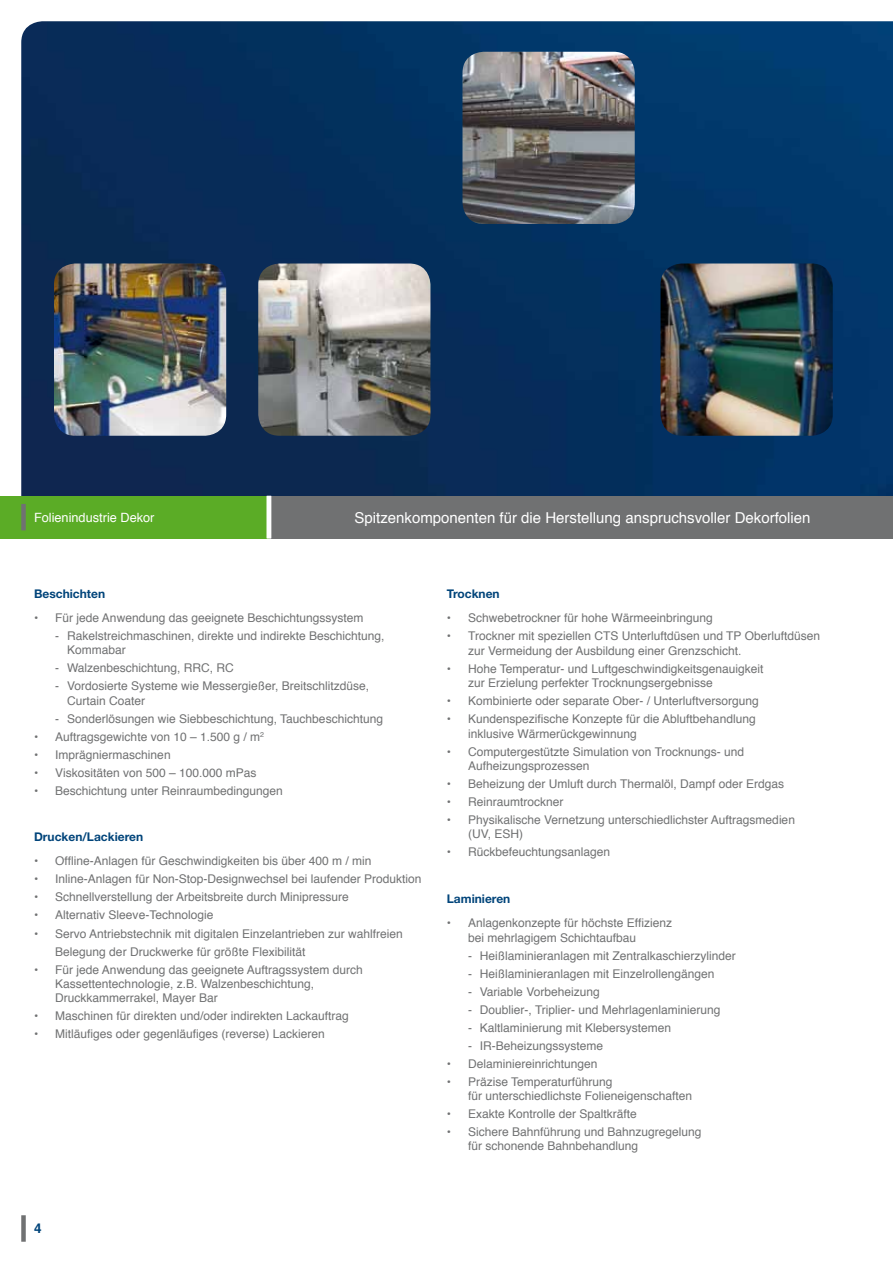
<style>
.page{position:relative;width:893px;height:1263px;background:#fff}
.page>*{position:absolute;margin:0;border:0;box-sizing:border-box;transform-origin:0 0}
.t1{font:15px "Helvetica";color:#fff}
.t2{font:700 13.5px "Helvetica";color:#00447a}
.t3{font:12.75px "Helvetica";color:#fff}
.t4{font:12px/14.4px "Helvetica";color:#707172}
.t5{font:700 12px "Helvetica Neue LT Std";color:#00447a}
</style>
<div class="page">
<div style="left:21px;top:1215px;width:5px;height:27px;background:#707172"></div>
<img style="left:21px;top:21px;width:872px;height:475px">
<div style="left:0;top:496px;width:893px;height:42px;background:#707172"></div>
<div style="left:0;top:496px;width:269px;height:42px;background:#5bac26"></div>
<div style="left:21px;top:504px;width:5px;height:26px;background:#707172"></div>
<img style="left:660px;top:263px;width:173px;height:173px">
<img style="left:462px;top:52px;width:173px;height:172px">
<img style="left:54px;top:263px;width:172px;height:173px">
<img style="left:258px;top:263px;width:172px;height:173px">
<hr style="left:267px;top:496px;width:4px;height:42px;background:#fff">
<p class="t3" style="left:34px;top:507px;width:122px">Folienindustrie Dekor</p>
<p class="t1" style="left:354px;top:506px;width:458px">Spitzenkomponenten für die Herstellung anspruchsvoller Dekorfolien</p>
<p class="t5" style="left:34px;top:586px;width:73px">Beschichten</p>
<p class="t4" style="left:34px;top:611px;width:331px">• Für jede Anwendung das geeignete Beschichtungssystem</p>
<p class="t4" style="left:67px;top:629px;width:319px;text-indent:-12px">- Rakelstreichmaschinen, direkte und indirekte Beschichtung,<br>Kommabar</p>
<p class="t4" style="left:55px;top:661px;width:180px">- Walzenbeschichtung, RRC, RC</p>
<p class="t4" style="left:67px;top:679px;width:304px;text-indent:-12px">- Vordosierte Systeme wie Messergießer, Breitschlitzdüse,<br>Curtain Coater</p>
<p class="t4" style="left:55px;top:712px;width:329px">- Sonderlösungen wie Siebbeschichtung, Tauchbeschichtung</p>
<p class="t4" style="left:34px;top:730px;width:231px">• Auftragsgewichte von 10 – 1.500 g / m<sup>2</sup></p>
<p class="t4" style="left:34px;top:748px;width:138px">• Imprägniermaschinen</p>
<p class="t4" style="left:34px;top:766px;width:224px">• Viskositäten von 500 – 100.000 mPas</p>
<p class="t4" style="left:34px;top:784px;width:250px">• Beschichtung unter Reinraumbedingungen</p>
<p class="t5" style="left:34px;top:830px;width:111px">Drucken/Lackieren</p>
<p class="t4" style="left:34px;top:854px;width:339px">• Offline-Anlagen für Geschwindigkeiten bis über 400 m / min</p>
<p class="t4" style="left:34px;top:872px;width:389px">• Inline-Anlagen für Non-Stop-Designwechsel bei laufender Produktion</p>
<p class="t4" style="left:34px;top:890px;width:316px">• Schnellverstellung der Arbeitsbreite durch Minipressure</p>
<p class="t4" style="left:34px;top:908px;width:181px">• Alternativ Sleeve-Technologie</p>
<p class="t4" style="left:55px;top:925px;width:349px;line-height:18px;text-indent:-21px">• Servo Antriebstechnik mit digitalen Einzelantrieben zur wahlfreien<br>Belegung der Druckwerke für größte Flexibilität</p>
<p class="t4" style="left:55px;top:962px;width:309px;text-indent:-21px">• Für jede Anwendung das geeignete Auftragssystem durch<br>Kassettentechnologie, z.B. Walzenbeschichtung,<br>Druckkammerrakel, Mayer Bar</p>
<p class="t4" style="left:34px;top:1009px;width:316px">• Maschinen für direkten und/oder indirekten Lackauftrag</p>
<p class="t4" style="left:34px;top:1027px;width:292px">• Mitläufiges oder gegenläufiges (reverse) Lackieren</p>
<p class="t5" style="left:447px;top:587px;width:54px">Trocknen</p>
<p class="t4" style="left:447px;top:611px;width:268px">• Schwebetrockner für hohe Wärmeeinbringung</p>
<p class="t4" style="left:468px;top:629px;width:353px;text-indent:-21px">• Trockner mit speziellen CTS Unterluftdüsen und TP Oberluftdüsen zur Vermeidung der Ausbildung einer Grenzschicht.</p>
<p class="t4" style="left:468px;top:662px;width:297px;text-indent:-21px">• Hohe Temperatur- und Luftgeschwindigkeitsgenauigkeit zur Erzielung perfekter Trocknungsergebnisse</p>
<p class="t4" style="left:447px;top:694px;width:314px">• Kombinierte oder separate Ober- / Unterluftversorgung</p>
<p class="t4" style="left:468px;top:712px;width:289px;text-indent:-21px">• Kundenspezifische Konzepte für die Abluftbehandlung inklusive Wärmerückgewinnung</p>
<p class="t4" style="left:468px;top:744px;width:278px;text-indent:-21px">• Computergestützte Simulation von Trocknungs- und<br>Aufheizungsprozessen</p>
<p class="t4" style="left:447px;top:777px;width:339px">• Beheizung der Umluft durch Thermalöl, Dampf oder Erdgas</p>
<p class="t4" style="left:447px;top:795px;width:118px">• Reinraumtrockner</p>
<p class="t4" style="left:468px;top:813px;width:328px;text-indent:-21px">• Physikalische Vernetzung unterschiedlichster Auftragsmedien (UV, ESH)</p>
<p class="t4" style="left:447px;top:845px;width:165px">• Rückbefeuchtungsanlagen</p>
<p class="t5" style="left:447px;top:891px;width:65px">Laminieren</p>
<p class="t4" style="left:468px;top:916px;width:206px;text-indent:-21px">• Anlagenkonzepte für höchste Effizienz bei mehrlagigem Schichtaufbau</p>
<p class="t4" style="left:468px;top:948px;width:269px">- Heißlaminieranlagen mit Zentralkaschierzylinder</p>
<p class="t4" style="left:468px;top:966px;width:248px">- Heißlaminieranlagen mit Einzelrollengängen</p>
<p class="t4" style="left:468px;top:984px;width:133px">- Variable Vorbeheizung</p>
<p class="t4" style="left:468px;top:1002px;width:254px">- Doublier-, Triplier- und Mehrlagenlaminierung</p>
<p class="t4" style="left:468px;top:1020px;width:205px">- Kaltlaminierung mit Klebersystemen</p>
<p class="t4" style="left:468px;top:1038px;width:137px">- IR-Beheizungssysteme</p>
<p class="t4" style="left:447px;top:1056px;width:152px">• Delaminiereinrichtungen</p>
<p class="t4" style="left:468px;top:1074px;width:226px;text-indent:-21px">• Präzise Temperaturführung<br>für unterschiedlichste Folieneigenschaften</p>
<p class="t4" style="left:447px;top:1107px;width:192px">• Exakte Kontrolle der Spaltkräfte</p>
<p class="t4" style="left:468px;top:1125px;width:235px;text-indent:-21px">• Sichere Bahnführung und Bahnzugregelung für schonende Bahnbehandlung</p>
<p class="t2" style="left:34px;top:1217px;width:9px">4</p>
</div>
